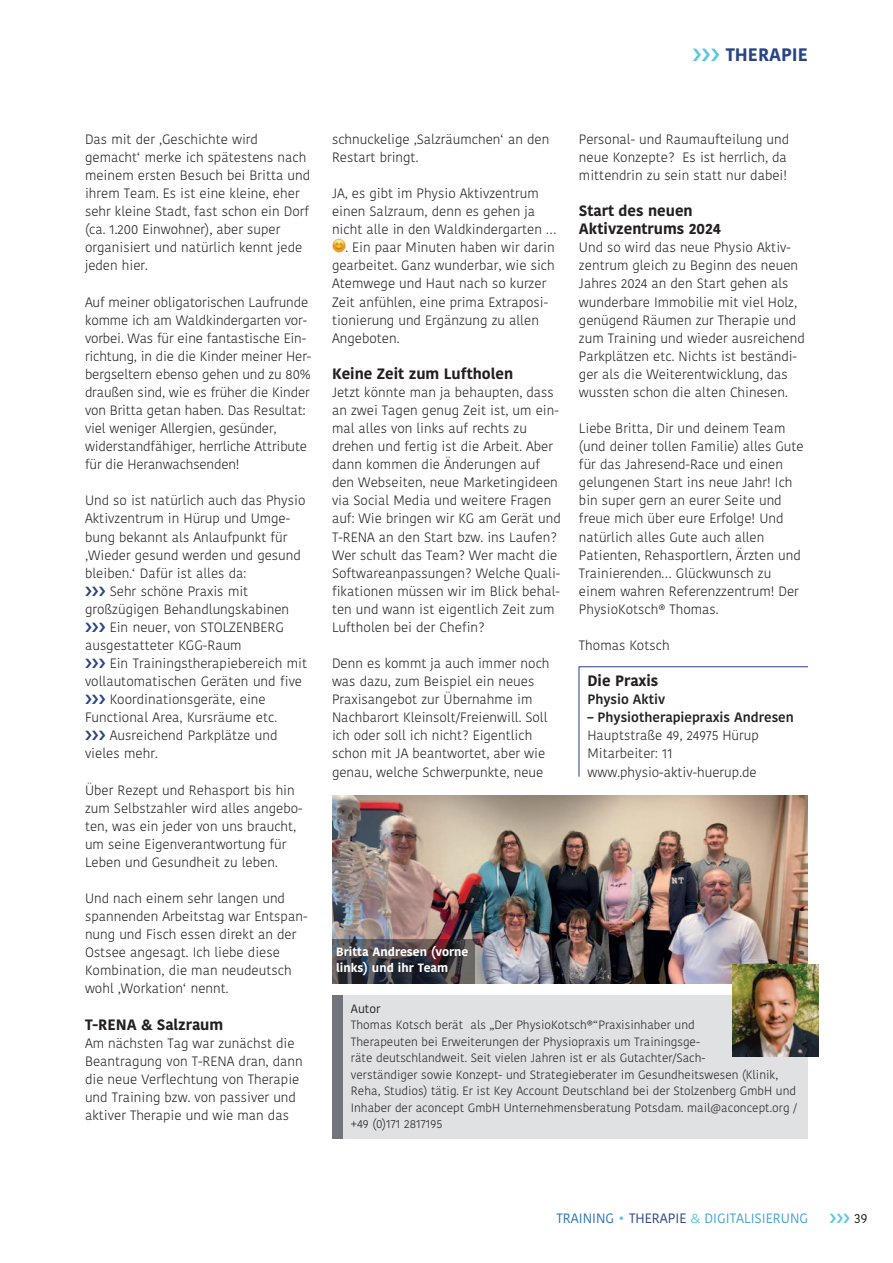
<style>
.page{position:relative;width:893px;height:1263px;background:#fff}
.page>*{position:absolute;margin:0;border:0;box-sizing:border-box;transform-origin:0 0}
.t1{font:700 18px "Kohinoor Telugu";color:#274485}
.t2{font:700 15px/18.1px "Kohinoor Telugu";color:#231f20}
.t3{font:300 13.5px/18.1px "Kohinoor Telugu";color:#231f20}
.t4{font:600 13.5px "Kohinoor Telugu";color:#231f20}
.t5{font:13.5px "STIX Two Text";color:#42a0d8}
.t6{font:13.5px "STIX Two Text";color:#231f20}
.t7{font:300 12px/16.5px "Kohinoor Telugu";color:#231f20}
.t8{font:700 12px/16.5px "Kohinoor Telugu";color:#fff}
.t9{font:12px "STIX Two Text";color:#231f20}
.s1{color:#2970b4}
.s2{color:#5cc9df}
.s3{color:#274485}
</style>
<div class="page">
<img style="left:332px;top:796px;width:476px;height:188px">
<div style="left:332px;top:995px;width:476px;height:144px;background:#e0e1e3"></div>
<img style="left:732px;top:965px;width:87px;height:91px">
<div style="left:332px;top:996px;width:11px;height:143px;background:#72747b"></div>
<hr style="left:579px;top:666px;width:1px;height:111px;background:#274485">
<hr style="left:579px;top:666px;width:229px;height:1px;background:#274485">
<div style="left:332px;top:939px;width:142px;height:45px;background:#231f20;opacity:.5"></div>
<svg style="left:332px;top:239px;width:13px;height:13px"></svg>
<p class="t1" style="left:726px;top:48px;width:84px">THERAPIE</p>
<p class="t3" style="left:85px;top:131px;width:227px">Das mit der ‚Geschichte wird gemacht‘ merke ich spätestens nach meinem ersten Besuch bei Britta und ihrem Team. Es ist eine kleine, eher sehr kleine Stadt, fast schon ein Dorf (ca. 1.200 Einwohner), aber super organisiert und natürlich kennt jede jeden hier.</p>
<p class="t3" style="left:85px;top:294px;width:228px">Auf meiner obligatorischen Laufrunde komme ich am Waldkindergarten vor&shy;vorbei. Was für eine fantastische Ein&shy;richtung, in die die Kinder meiner Her&shy;bergseltern ebenso gehen und zu 80% draußen sind, wie es früher die Kinder von Britta getan haben. Das Resultat: viel weniger Allergien, gesünder, widerstandfähiger, herrliche Attribute für die Heranwachsenden!</p>
<p class="t3" style="left:85px;top:493px;width:222px">Und so ist natürlich auch das Physio<br>Aktivzentrum in Hürup und Umge&shy;bung bekannt als Anlaufpunkt für ‚Wieder gesund werden und gesund bleiben.‘ Dafür ist alles da:</p>
<p class="t3" style="left:85px;top:583px;width:206px;text-indent:25px">Sehr schöne Praxis mit großzügigen Behandlungskabinen</p>
<p class="t3" style="left:85px;top:619px;width:200px;text-indent:25px">Ein neuer, von STOLZENBERG ausgestatteter KGG-Raum</p>
<p class="t3" style="left:85px;top:655px;width:224px;text-indent:25px">Ein Trainingstherapiebereich mit vollautomatischen Geräten und five</p>
<p class="t3" style="left:85px;top:691px;width:194px;text-indent:25px">Koordinationsgeräte, eine<br>Functional Area, Kursräume etc.</p>
<p class="t3" style="left:85px;top:728px;width:194px;text-indent:25px">Ausreichend Parkplätze und vieles mehr.</p>
<p class="t3" style="left:85px;top:782px;width:219px">Über Rezept und Rehasport bis hin zum Selbstzahler wird alles angebo&shy;ten, was ein jeder von uns braucht, um seine Eigenverantwortung für Leben und Gesundheit zu leben.</p>
<p class="t3" style="left:85px;top:890px;width:224px">Und nach einem sehr langen und spannenden Arbeitstag war Entspan&shy;nung und Fisch essen direkt an der<br>Ostsee angesagt. Ich liebe diese<br>Kombination, die man neudeutsch wohl ‚Workation‘ nennt.</p>
<p class="t2" style="left:85px;top:1016px;width:140px">T-RENA &amp; Salzraum</p>
<p class="t3" style="left:85px;top:1035px;width:219px">Am nächsten Tag war zunächst die Beantragung von T-RENA dran, dann die neue Verflechtung von Therapie und Training bzw. von passiver und aktiver Therapie und wie man das</p>
<p class="t3" style="left:332px;top:131px;width:219px">schnuckelige ‚Salzräumchen‘ an den<br>Restart bringt.</p>
<p class="t3" style="left:332px;top:185px;width:208px">JA, es gibt im Physio Aktivzentrum</p>
<p class="t3" style="left:332px;top:203px;width:205px">einen Salzraum, denn es gehen ja</p>
<p class="t3" style="left:332px;top:221px;width:226px">nicht alle in den Waldkindergarten …</p>
<p class="t3" style="left:345px;top:240px;width:211px">. Ein paar Minuten haben wir darin</p>
<p class="t3" style="left:332px;top:258px;width:224px">gearbeitet. Ganz wunderbar, wie sich</p>
<p class="t3" style="left:332px;top:276px;width:216px">Atemwege und Haut nach so kurzer</p>
<p class="t3" style="left:332px;top:294px;width:218px">Zeit anfühlen, eine prima Extraposi-</p>
<p class="t3" style="left:332px;top:312px;width:208px">tionierung und Ergänzung zu allen</p>
<p class="t3" style="left:332px;top:330px;width:69px">Angeboten.</p>
<p class="t2" style="left:332px;top:366px;width:183px">Keine Zeit zum Luftholen</p>
<p class="t3" style="left:332px;top:384px;width:230px">Jetzt könnte man ja behaupten, dass an zwei Tagen genug Zeit ist, um ein&shy;mal alles von links auf rechts zu drehen und fertig ist die Arbeit. Aber dann kommen die Änderungen auf den Webseiten, neue Marketingideen via Social Media und weitere Fragen auf: Wie bringen wir KG am Gerät und T-RENA an den Start bzw. ins Laufen?<br>Wer schult das Team? Wer macht die Softwareanpassungen? Welche Quali&shy;fikationen müssen wir im Blick behal&shy;ten und wann ist eigentlich Zeit zum Luftholen bei der Chefin?</p>
<p class="t3" style="left:332px;top:655px;width:219px">Denn es kommt ja auch immer noch was dazu, zum Beispiel ein neues Praxisangebot zur Übernahme im Nachbarort Kleinsolt/Freienwill. Soll ich oder soll ich nicht? Eigentlich schon mit JA beantwortet, aber wie genau, welche Schwerpunkte, neue</p>
<p class="t3" style="left:579px;top:131px;width:212px">Personal- und Raumaufteilung und neue Konzepte? Es ist herrlich, da mittendrin zu sein statt nur dabei!</p>
<p class="t2" style="left:579px;top:203px;width:143px">Start des neuen<br>Aktivzentrums 2024</p>
<p class="t3" style="left:579px;top:240px;width:227px">Und so wird das neue Physio Aktiv&shy;zentrum gleich zu Beginn des neuen Jahres 2024 an den Start gehen als wunderbare Immobilie mit viel Holz, genügend Räumen zur Therapie und zum Training und wieder ausreichend Parkplätzen etc. Nichts ist beständi&shy;ger als die Weiterentwicklung, das wussten schon die alten Chinesen.</p>
<p class="t3" style="left:579px;top:420px;width:226px">Liebe Britta, Dir und deinem Team (und deiner tollen Familie) alles Gute für das Jahresend-Race und einen gelungenen Start ins neue Jahr! Ich bin super gern an eurer Seite und freue mich über eure Erfolge! Und natürlich alles Gute auch allen Patienten, Rehasportlern, Ärzten und Trainierenden… Glückwunsch zu einem wahren Referenzzentrum! Der PhysioKotsch® Thomas.</p>
<p class="t3" style="left:579px;top:637px;width:92px">Thomas Kotsch</p>
<p class="t2" style="left:587px;top:673px;width:72px">Die Praxis</p>
<p class="t4" style="left:587px;top:694px;width:79px">Physio Aktiv</p>
<p class="t4" style="left:587px;top:712px;width:208px">– Physiotherapiepraxis Andresen</p>
<p class="t3" style="left:587px;top:728px;width:173px">Hauptstraße 49, 24975 Hürup</p>
<p class="t3" style="left:587px;top:746px;width:87px">Mitarbeiter: 11</p>
<p class="t3" style="left:587px;top:764px;width:171px">www.physio-aktiv-huerup.de</p>
<p class="t8" style="left:336px;top:944px;width:134px">Britta Andresen (vorne links) und ihr Team</p>
<p class="t9" style="left:351px;top:1001px;width:31px">Autor</p>
<p class="t7" style="left:351px;top:1018px;width:448px">Thomas Kotsch berät als „Der PhysioKotsch®“Praxisinhaber und<br>Therapeuten bei Erweiterungen der Physio praxis um Trainingsge-<br>räte deutschlandweit. Seit vielen Jahren ist er als Gutachter/Sach-<br>verständiger sowie Konzept- und Strategieberater im Gesundheitswesen (Klinik, Reha, Studios) tätig. Er ist Key Account Deutschland bei der Stolzenberg GmbH und Inhaber der aconcept GmbH Unternehmensberatung Potsdam. mail@aconcept.org / +49 (0)171 2817195</p>
<p class="t5" style="left:556px;top:1211px;width:253px"><span class="s1">TRAINING</span> <span class="s2">•</span> <span class="s3">THERAPIE</span> <span class="s2">&amp;</span> DIGITALISIERUNG</p>
<p class="t6" style="left:854px;top:1211px;width:15px">39</p>
</div>
